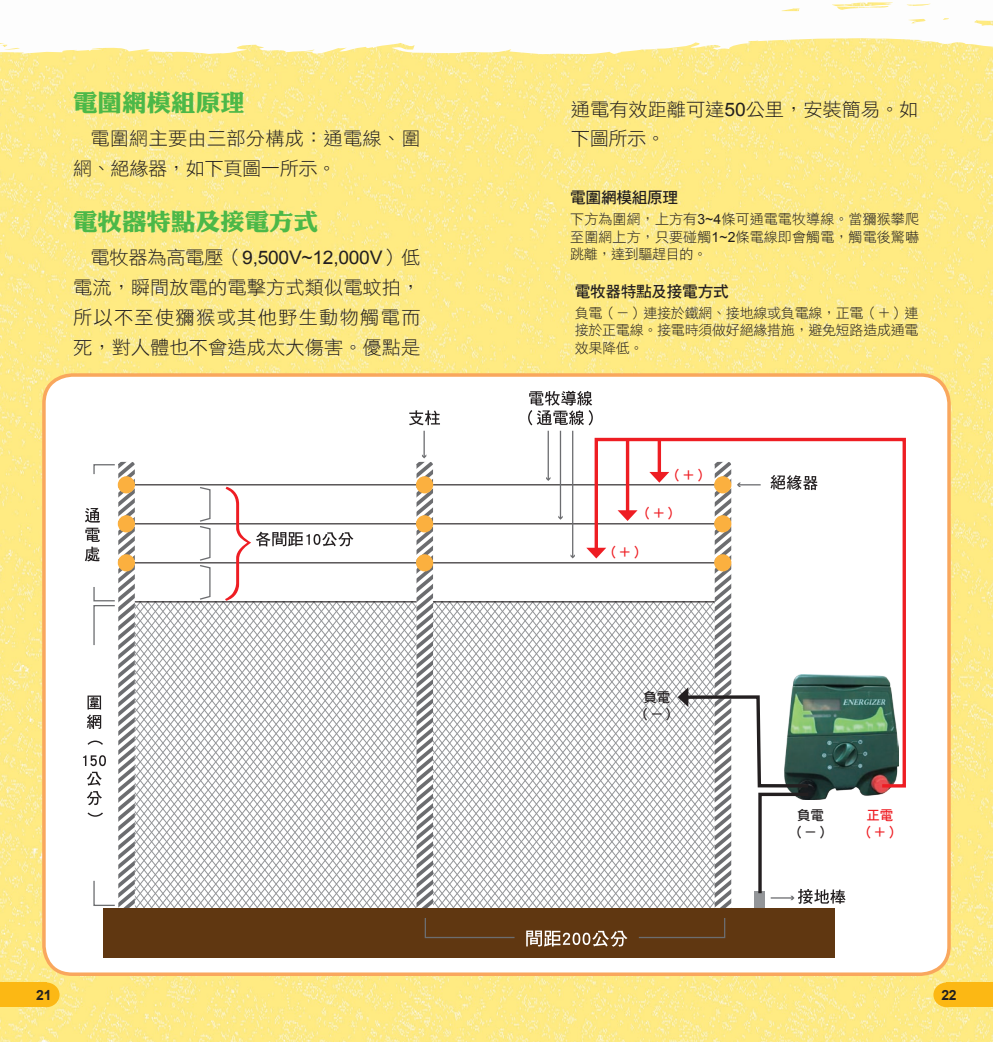
<style>
.page{position:relative;width:993px;height:1042px;background:#fff}
.page>*{position:absolute;margin:0;border:0;box-sizing:border-box;transform-origin:0 0}
.t1{font:23.45px "DF Li King Hei Std W8";color:#4cb848;scale:1.04 1}
.t2{font:18.72px/29.8px "DF Hei Std W3";color:#231f20}
.t3{font:18.72px "Arial";letter-spacing:-.015em;color:#231f20}
.t4{font:15.75px "DF Hei Std W7";letter-spacing:-.025em;color:#231f20}
.t5{font:14px/17.5px "DF Hei Std W3";letter-spacing:-.02em;color:#231f20;text-align:justify}
.t6{font:700 14px "Arial";color:#231f20}
.t7{font:13.47px/17px "DF Hei Std W7";color:#ee1d23;text-align:center}
.t8{font:13.47px/17px "DF Hei Std W7";color:#231f20;text-align:center}
.s1{font-family:"DF Hei Std W3"}
.s2{font-family:"Arial"}
</style>
<div class="page">
<img style="left:0;top:2px;width:992px;height:1040px">
<div style="left:44px;top:375px;width:904px;height:599px;background:#fff;border-radius:28px"></div>
<div style="left:42px;top:373px;width:908px;height:603px;border:4px solid #f9a75d;border-radius:28px"></div>
<svg style="left:139px;top:603px;width:15px;height:305px"></svg>
<svg style="left:154px;top:603px;width:16px;height:305px"></svg>
<svg style="left:173px;top:603px;width:30px;height:305px"></svg>
<svg style="left:203px;top:603px;width:16px;height:305px"></svg>
<svg style="left:234px;top:603px;width:15px;height:305px"></svg>
<svg style="left:264px;top:603px;width:15px;height:305px"></svg>
<svg style="left:294px;top:603px;width:232px;height:305px"></svg>
<svg style="left:324px;top:629px;width:202px;height:279px"></svg>
<svg style="left:354px;top:667px;width:172px;height:241px"></svg>
<svg style="left:384px;top:704px;width:142px;height:204px"></svg>
<svg style="left:515px;top:761px;width:11px;height:147px"></svg>
<hr style="left:131px;top:484px;width:591px;height:1px;background:#231f20">
<hr style="left:131px;top:523px;width:591px;height:1px;background:#231f20">
<hr style="left:131px;top:562px;width:591px;height:1px;background:#231f20">
<div style="left:104px;top:908px;width:730px;height:49px;background:#603711"></div>
<svg style="left:198px;top:487px;width:13px;height:113px"></svg>
<svg style="left:415px;top:431px;width:100px;height:508px"></svg>
<hr style="left:547px;top:431px;width:1px;height:48px;background:#6c6d70">
<hr style="left:559px;top:431px;width:2px;height:87px;background:#6c6d70">
<hr style="left:572px;top:431px;width:1px;height:126px;background:#6c6d70">
<svg style="left:83px;top:462px;width:52px;height:453px"></svg>
<svg style="left:225px;top:487px;width:128px;height:114px"></svg>
<svg style="left:409px;top:410px;width:31px;height:15px"></svg>
<svg style="left:528px;top:391px;width:64px;height:34px"></svg>
<img style="left:845px;top:789px;width:45px;height:7px">
<svg style="left:594px;top:437px;width:312px;height:352px"></svg>
<hr style="left:657px;top:439px;width:3px;height:36px;background:#ee1d23">
<svg style="left:625px;top:439px;width:4px;height:23px"></svg>
<svg style="left:526px;top:462px;width:319px;height:484px"></svg>
<div style="left:0;top:982px;width:46px;height:25px;background:#fcb814"></div>
<div style="left:33px;top:982px;width:27px;height:25px;background:#fcb814;border-radius:50%"></div>
<div style="left:946px;top:982px;width:46px;height:25px;background:#fcb814"></div>
<div style="left:933px;top:982px;width:27px;height:25px;background:#fcb814;border-radius:50%"></div>
<h1 class="t1" style="left:73px;top:90px;width:166px">電圍網模組原理</h1>
<h2 class="t2" style="left:73px;top:123px;width:349px;text-indent:17px">電圍網主要由三部分構成：通電線、圍網、絕緣器，如下頁圖一所示。</h2>
<h1 class="t1" style="left:73px;top:209px;width:237px">電牧器特點及接電方式</h1>
<h2 class="t3" style="left:90px;top:245px;width:331px"><span class="s1">電牧器為高電壓（</span>9,500V~12,000V<span class="s1">）低</span></h2>
<h2 class="t2" style="left:73px;top:272px;width:349px;text-align:justify">電流，瞬間放電的電擊方式類似電蚊拍，所以不至使獼猴或其他野生動物觸電而死，對人體也不會造成太大傷害。優點是</h2>
<h2 class="t2" style="left:570px;top:94px;width:349px">通電有效距離可達<span class="s2">50</span>公里，安裝簡易。如下圖所示。</h2>
<p class="t4" style="left:570px;top:189px;width:109px">電圍網模組原理</p>
<p class="t5" style="left:570px;top:210px;width:350px">下方為圍網，上方有<span class="s2">3~4</span>條可通電電牧導線。當獼猴攀爬至圍網上方，只要碰觸<span class="s2">1~2</span>條電線即會觸電，觸電後驚嚇跳離，達到驅趕目的。</p>
<p class="t4" style="left:574px;top:283px;width:155px">電牧器特點及接電方式</p>
<p class="t5" style="left:574px;top:304px;width:345px">負電（－）連接於鐵網、接地線或負電線，正電（＋）連接於正電線。接電時須做好絕緣措施，避免短路造成通電效果降低。</p>
<p class="t7" style="left:668px;top:466px;width:41px">（＋）</p>
<p class="t7" style="left:638px;top:504px;width:41px">（＋）</p>
<p class="t7" style="left:605px;top:543px;width:41px">（＋）</p>
<p class="t8" style="left:636px;top:688px;width:41px">負電（－）</p>
<p class="t8" style="left:790px;top:806px;width:41px">負電（－）</p>
<p class="t7" style="left:859px;top:806px;width:41px">正電（＋）</p>
<p class="t6" style="left:36px;top:986px;width:17px">21</p>
<p class="t6" style="left:941px;top:986px;width:17px">22</p>
</div>
